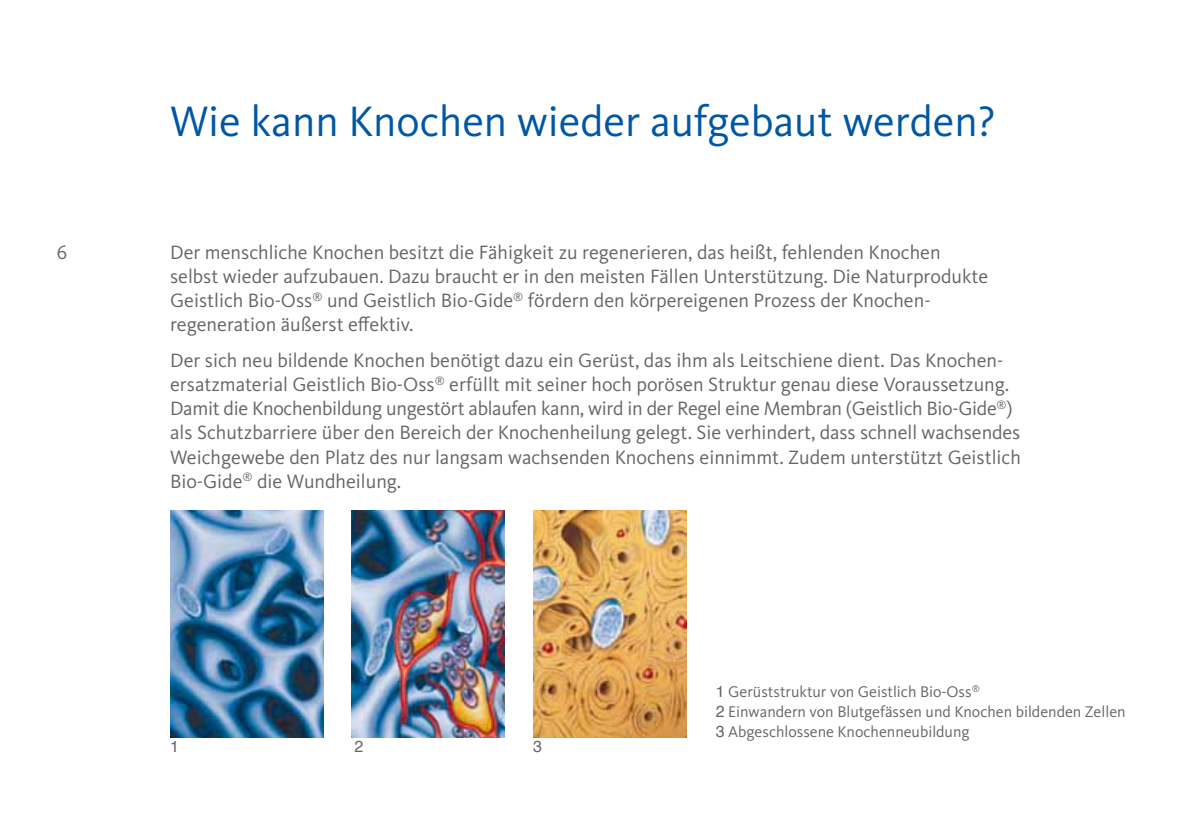
<style>
.page{position:relative;width:1191px;height:840px;background:#fff}
.page>*{position:absolute;margin:0;border:0;box-sizing:border-box;transform-origin:0 0}
.t1{font:44px "Kievit OT";color:#0057a3}
.t2{font:20px/24px "Kievit OT";color:#646567}
.t3{font:16px/20px "Kievit OT";color:#646567}
.t4{font:16px "Helvetica";color:#646567}
.s1{font-family:"Helvetica"}
</style>
<div class="page">
<img style="left:170px;top:510px;width:153px;height:227px">
<img style="left:351px;top:510px;width:154px;height:227px">
<img style="left:533px;top:510px;width:153px;height:227px">
<h1 class="t1" style="left:170px;top:94px;width:827px">Wie kann Knochen wieder aufgebaut werden?</h1>
<p class="t2" style="left:57px;top:240px;width:12px">6</p>
<p class="t2" style="left:170px;top:240px;width:819px">Der menschliche Knochen besitzt die Fähigkeit zu regenerieren, das heißt, fehlenden Knochen selbst wieder aufzubauen. Dazu braucht er in den meisten Fällen Unterstützung. Die Naturprodukte Geistlich Bio-Oss<sup>®</sup> und Geistlich Bio-Gide<sup>®</sup> fördern den körpereigenen Prozess der Knochen&shy;regeneration äußerst effektiv.</p>
<p class="t2" style="left:170px;top:348px;width:852px">Der sich neu bildende Knochen benötigt dazu ein Gerüst, das ihm als Leitschiene dient. Das Knochen&shy;ersatzmaterial Geistlich Bio-Oss<sup>®</sup> erfüllt mit seiner hoch porösen Struktur genau diese Voraussetzung.<br>Damit die Knochenbildung ungestört ablaufen kann, wird in der Regel eine Membran (Geistlich Bio-Gide<sup>®</sup>) als Schutzbarriere über den Bereich der Knochenheilung gelegt. Sie verhindert, dass schnell wachsendes Weichgewebe den Platz des nur langsam wachsenden Knochens einnimmt. Zudem unterstützt Geistlich Bio-Gide<sup>®</sup> die Wundheilung.</p>
<p class="t4" style="left:170px;top:734px;width:10px">1</p>
<p class="t4" style="left:354px;top:734px;width:10px">2</p>
<p class="t4" style="left:533px;top:734px;width:10px">3</p>
<p class="t3" style="left:715px;top:681px;width:411px"><span class="s1">1</span> Gerüststruktur von Geistlich Bio-Oss<sup>®<br></sup><span class="s1">2</span> Einwandern von Blutgefässen und Knochen bildenden Zellen<br><span class="s1">3</span> Abgeschlossene Knochenneubildung</p>
</div>
